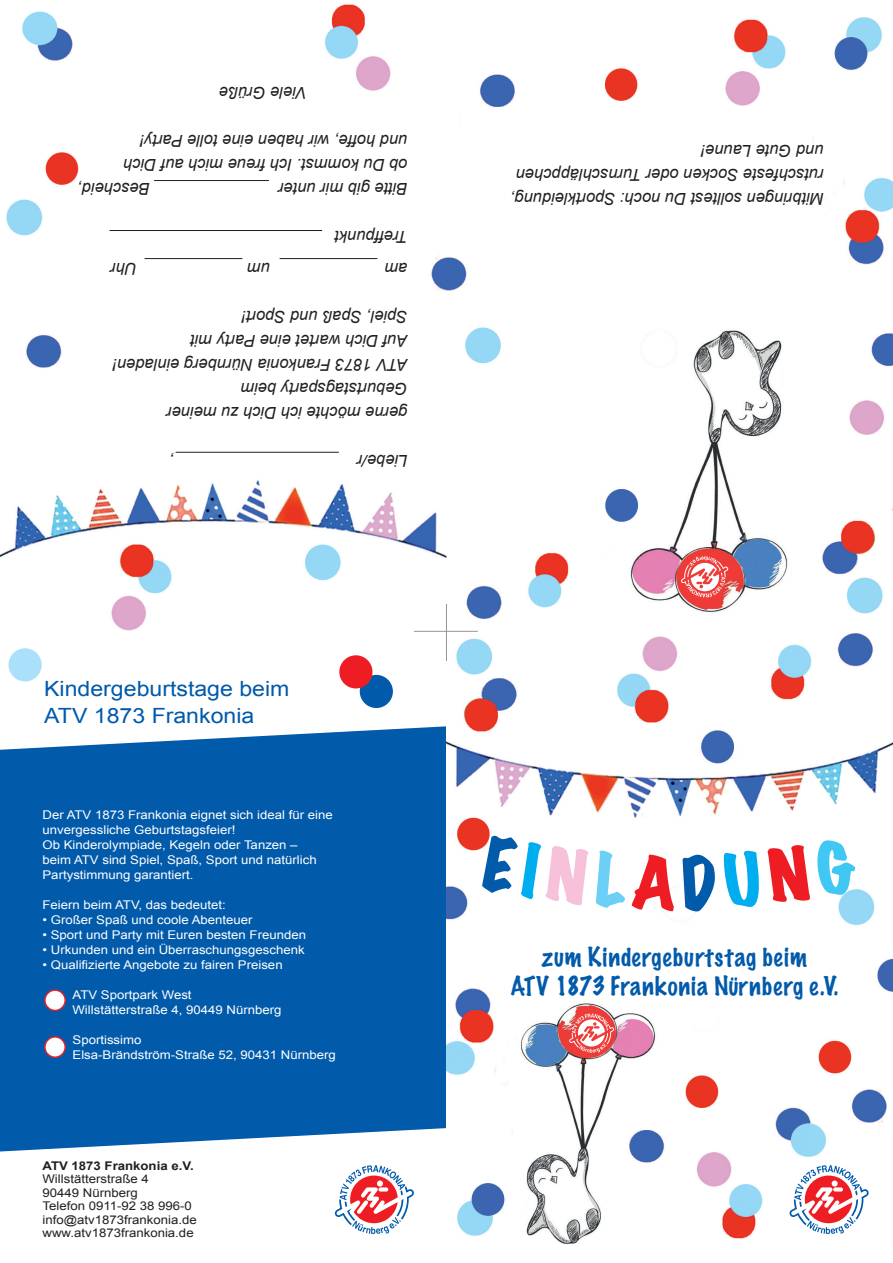
<style>
.page{position:relative;width:893px;height:1263px;background:#fff}
.page>*{position:absolute;margin:0;border:0;box-sizing:border-box;transform-origin:0 0}
.t1{font:100 24px "Marker Felt";letter-spacing:.04em;color:#015aaa}
.t2{font:21px "Arial";color:#015aaa;scale:1.1 1}
.t3{font:italic 16.5px/24px "Arial";color:#231f20}
.t4{font:12px/15px "Arial";color:#fff;scale:1.1 1}
.t5{font:12px "Arial";color:#231f20;scale:1.1 1}
.t6{font:700 12px "Arial";color:#231f20;scale:1.1 1}
</style>
<div class="page">
<div style="left:0;top:750px;width:446px;height:412px;background:#015aaa"></div>
<svg style="left:0;top:726px;width:446px;height:24px"></svg>
<img style="left:446px;top:633px;width:447px;height:611px">
<svg style="left:789px;top:1165px;width:80px;height:69px"></svg>
<svg style="left:569px;top:1013px;width:45px;height:40px"></svg>
<svg style="left:0;top:1128px;width:451px;height:106px"></svg>
<img style="left:0;top:4px;width:893px;height:626px">
<hr style="left:176px;top:452px;width:163px;height:1px;background:#231f20">
<hr style="left:280px;top:258px;width:97px;height:1px;background:#231f20">
<hr style="left:145px;top:258px;width:97px;height:1px;background:#231f20">
<hr style="left:109px;top:230px;width:213px;height:1px;background:#231f20">
<hr style="left:154px;top:180px;width:115px;height:1px;background:#231f20">
<svg style="left:681px;top:556px;width:47px;height:41px"></svg>
<hr style="left:414px;top:631px;width:64px;height:1px;background:#939598">
<hr style="left:446px;top:604px;width:1px;height:57px;background:#939598">
<div style="left:360px;top:675px;width:33px;height:33px;background:#015aaa;border-radius:50%"></div>
<div style="left:339px;top:655px;width:33px;height:33px;background:#ee1d23;border-radius:50%"></div>
<div style="left:9px;top:648px;width:33px;height:33px;background:#aae0f9;border-radius:50%"></div>
<div style="left:45px;top:990px;width:20px;height:20px;background:#fff;border-radius:50%"></div>
<div style="left:44px;top:989px;width:22px;height:22px;border:1px solid #ee1d23;border-radius:50%"></div>
<div style="left:45px;top:1037px;width:20px;height:20px;background:#fff;border-radius:50%"></div>
<div style="left:44px;top:1036px;width:22px;height:22px;border:1px solid #ee1d23;border-radius:50%"></div>
<svg style="left:481px;top:834px;width:108px;height:72px"></svg>
<svg style="left:595px;top:850px;width:81px;height:61px"></svg>
<svg style="left:682px;top:854px;width:35px;height:58px"></svg>
<svg style="left:723px;top:837px;width:136px;height:72px"></svg>
<p class="t3" style="left:307px;top:104px;width:89px;rotate:-180deg">Viele Grüße</p>
<p class="t3" style="left:408px;top:200px;width:332px;text-indent:258px;rotate:-180deg">Bescheid, ob Du kommst. Ich freue mich auf Dich<br>und hoffe, wir haben eine tolle Party!</p>
<p class="t3" style="left:408px;top:200px;width:131px;rotate:-180deg">Bitte gib mir unter</p>
<p class="t3" style="left:137px;top:281px;width:28px;rotate:-180deg">Uhr</p>
<p class="t3" style="left:270px;top:281px;width:24px;rotate:-180deg">um</p>
<p class="t3" style="left:408px;top:248px;width:75px;rotate:-180deg">Treffpunkt</p>
<p class="t3" style="left:408px;top:281px;width:24px;rotate:-180deg">am</p>
<p class="t3" style="left:408px;top:425px;width:297px;rotate:-180deg">gerne möchte ich Dich zu meiner<br>Geburtstagsparty beim<br>ATV 1873 Frankonia Nürnberg einladen!<br>Auf Dich wartet eine Party mit<br>Spiel, Spaß und Sport!</p>
<p class="t3" style="left:174px;top:473px;width:6px;rotate:-180deg">,</p>
<p class="t3" style="left:408px;top:473px;width:52px;rotate:-180deg">Liebe/r</p>
<p class="t2" style="left:44px;top:674px;width:224px">Kindergeburtstage beim</p>
<p class="t2" style="left:44px;top:701px;width:193px">ATV 1873 Frankonia</p>
<p class="t4" style="left:43px;top:808px;width:265px">Der ATV 1873 Frankonia eignet sich ideal für eine unvergessliche Geburtstagsfeier!</p>
<p class="t4" style="left:43px;top:838px;width:251px">Ob Kinderolympiade, Kegeln oder Tanzen – beim ATV sind Spiel, Spaß, Sport und natürlich<br>Partystimmung garantiert.</p>
<p class="t4" style="left:43px;top:898px;width:168px">Feiern beim ATV, das bedeutet:</p>
<p class="t4" style="left:43px;top:913px;width:192px">• Großer Spaß und coole Abenteuer</p>
<p class="t4" style="left:43px;top:928px;width:241px">• Sport und Party mit Euren besten Freunden</p>
<p class="t4" style="left:43px;top:943px;width:240px">• Urkunden und ein Überraschungsgeschenk</p>
<p class="t4" style="left:43px;top:958px;width:220px">• Qualifizierte Angebote zu fairen Preisen</p>
<p class="t4" style="left:73px;top:988px;width:192px">ATV Sportpark West<br>Willstätterstraße 4, 90449 Nürnberg</p>
<p class="t4" style="left:73px;top:1033px;width:241px">Sportissimo<br>Elsa-Brändström-Straße 52, 90431 Nürnberg</p>
<p class="t6" style="left:43px;top:1158px;width:139px">ATV 1873 Frankonia e.V.</p>
<p class="t5" style="left:43px;top:1171px;width:98px">Willstätterstraße 4</p>
<p class="t5" style="left:43px;top:1185px;width:88px">90449 Nürnberg</p>
<p class="t5" style="left:43px;top:1198px;width:137px">Telefon 0911-92 38 996-0</p>
<p class="t5" style="left:43px;top:1212px;width:142px">info@atv1873frankonia.de</p>
<p class="t5" style="left:43px;top:1225px;width:139px">www.atv1873frankonia.de</p>
<p class="t3" style="left:824px;top:211px;width:315px;rotate:-180deg">Mitbringen solltest Du noch: Sportkleidung, rutschfeste Socken oder Turnschläppchen und Gute Laune!</p>
<p class="t1" style="left:542px;top:938px;width:267px">zum Kindergeburtstag beim</p>
<p class="t1" style="left:511px;top:967px;width:329px">ATV 1873 Frankonia Nürnberg e.V.</p>
</div>
